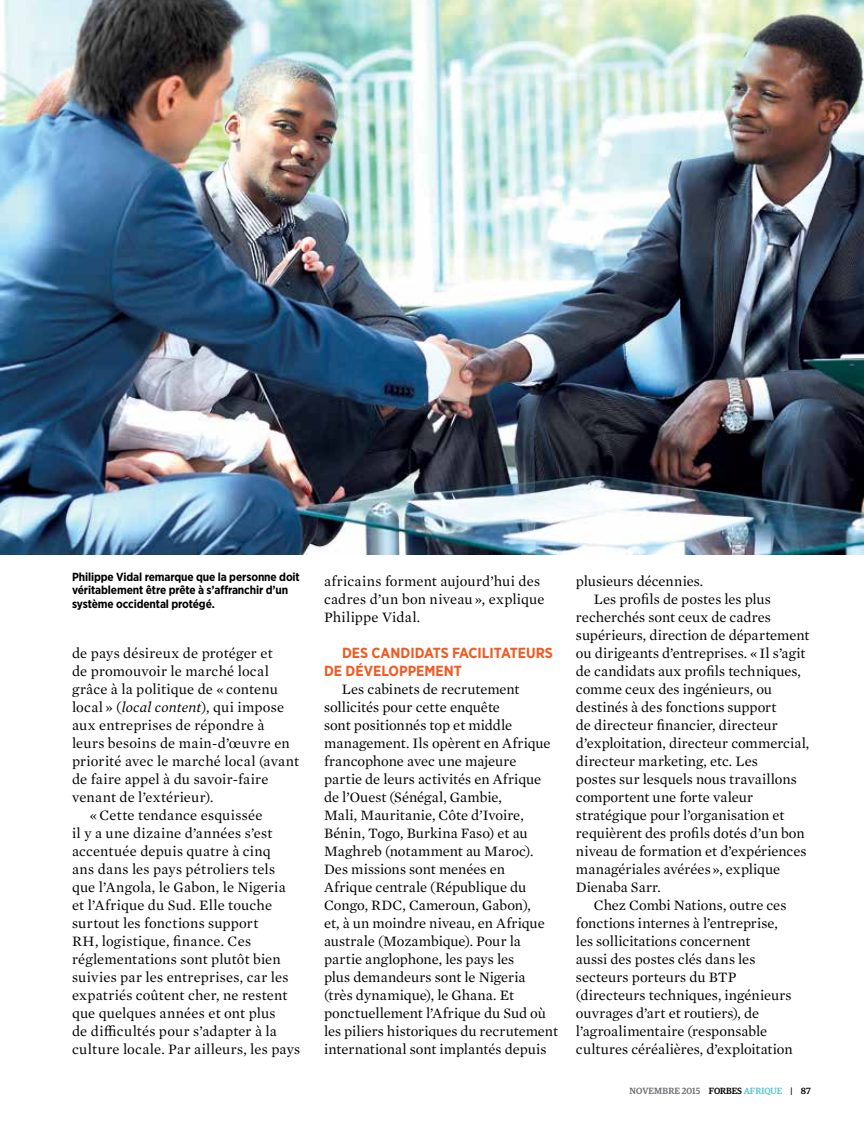
<style>
.page{position:relative;width:864px;height:1132px;background:#fff}
.page>*{position:absolute;margin:0;border:0;box-sizing:border-box;transform-origin:0 0}
.t1{font:14.7px/18px "Mercury Text G1";letter-spacing:.005em;color:#000}
.t2{font:700 14.7px/18px "Gotham Narrow";color:#f15a22}
.t3{font:700 11.7px/13.5px "Gotham Narrow";letter-spacing:-.01em;color:#000}
.t4{font:500 9px "Guardian Egyp";color:#6d6e71}
.s1{font-style:italic}
.s2{color:#000}
.s3{color:#56c5d0}
</style>
<div class="page">
<img style="left:0;top:0;width:863px;height:554px">
<p class="t3" style="left:72px;top:569px;width:229px">Philippe Vidal remarque que la personne doit véritablement être prête à s’affranchir d’un système occidental protégé.</p>
<p class="t1" style="left:72px;top:642px;width:202px">de pays désireux de protéger et</p>
<p class="t1" style="left:72px;top:660px;width:198px">de promouvoir le marché local</p>
<p class="t1" style="left:72px;top:678px;width:207px">grâce à la politique de « contenu</p>
<p class="t1" style="left:72px;top:696px;width:213px">local » (<span class="s1">local content</span>), qui impose</p>
<p class="t1" style="left:72px;top:714px;width:194px">aux entreprises de répondre à</p>
<p class="t1" style="left:72px;top:732px;width:219px">leurs besoins de main-d’œuvre en</p>
<p class="t1" style="left:72px;top:750px;width:228px">priorité avec le marché local (avant</p>
<p class="t1" style="left:72px;top:768px;width:198px">de faire appel à du savoir-faire</p>
<p class="t1" style="left:72px;top:786px;width:143px">venant de l’extérieur).</p>
<p class="t1" style="left:90px;top:804px;width:174px">« Cette tendance esquissée</p>
<p class="t1" style="left:72px;top:822px;width:202px">il y a une dizaine d’années s’est</p>
<p class="t1" style="left:72px;top:840px;width:200px">accentuée depuis quatre à cinq</p>
<p class="t1" style="left:72px;top:858px;width:204px">ans dans les pays pétroliers tels</p>
<p class="t1" style="left:72px;top:876px;width:215px">que l’Angola, le Gabon, le Nigeria</p>
<p class="t1" style="left:72px;top:894px;width:201px">et l’Afrique du Sud. Elle touche</p>
<p class="t1" style="left:72px;top:912px;width:188px">surtout les fonctions support</p>
<p class="t1" style="left:72px;top:930px;width:180px">RH, logistique, finance. Ces</p>
<p class="t1" style="left:72px;top:948px;width:210px">réglementations sont plutôt bien</p>
<p class="t1" style="left:72px;top:966px;width:218px">suivies par les entreprises, car les</p>
<p class="t1" style="left:72px;top:984px;width:217px">expatriés coûtent cher, ne restent</p>
<p class="t1" style="left:72px;top:1002px;width:205px">que quelques années et ont plus</p>
<p class="t1" style="left:72px;top:1020px;width:206px">de difficultés pour s’adapter à la</p>
<p class="t1" style="left:72px;top:1038px;width:230px">culture locale. Par ailleurs, les pays</p>
<p class="t1" style="left:324px;top:570px;width:222px">africains forment aujourd’hui des cadres d’un bon niveau », explique<br>Philippe Vidal.</p>
<p class="t2" style="left:324px;top:643px;width:230px;text-indent:18px">DES CANDIDATS FACILITATEURS<br>DE DÉVELOPPEMENT</p>
<p class="t1" style="left:324px;top:678px;width:235px;text-indent:18px">Les cabinets de recrutement sollicités pour cette enquête<br>sont positionnés top et middle management. Ils opèrent en Afrique francophone avec une majeure partie de leurs activités en Afrique de l’Ouest (Sénégal, Gambie,<br>Mali, Mauritanie, Côte d’Ivoire,<br>Bénin, Togo, Burkina Faso) et au<br>Maghreb (notamment au Maroc).<br>Des missions sont menées en<br>Afrique centrale (République du<br>Congo, RDC, Cameroun, Gabon),<br>et, à un moindre niveau, en Afrique australe (Mozambique). Pour la partie anglophone, les pays les<br>plus demandeurs sont le Nigeria (très dynamique), le Ghana. Et ponctuellement l’Afrique du Sud où les piliers historiques du recrutement international sont implantés depuis</p>
<p class="t1" style="left:575px;top:571px;width:129px">plusieurs décennies.</p>
<p class="t1" style="left:593px;top:589px;width:178px">Les profils de postes les plus</p>
<p class="t1" style="left:575px;top:607px;width:196px">recherchés sont ceux de cadres</p>
<p class="t1" style="left:575px;top:625px;width:235px">supérieurs, direction de département</p>
<p class="t1" style="left:575px;top:643px;width:231px">ou dirigeants d’entreprises. « Il s’agit</p>
<p class="t1" style="left:575px;top:661px;width:226px">de candidats aux profils techniques,</p>
<p class="t1" style="left:575px;top:679px;width:197px">comme ceux des ingénieurs, ou</p>
<p class="t1" style="left:575px;top:697px;width:202px">destinés à des fonctions support</p>
<p class="t1" style="left:575px;top:715px;width:203px">de directeur financier, directeur</p>
<p class="t1" style="left:575px;top:733px;width:235px">d’exploitation, directeur commercial,</p>
<p class="t1" style="left:575px;top:751px;width:183px">directeur marketing, etc. Les</p>
<p class="t1" style="left:575px;top:769px;width:222px">postes sur lesquels nous travaillons</p>
<p class="t1" style="left:575px;top:787px;width:178px">comportent une forte valeur</p>
<p class="t1" style="left:575px;top:805px;width:210px">stratégique pour l’organisation et</p>
<p class="t1" style="left:575px;top:823px;width:230px">requièrent des profils dotés d’un bon</p>
<p class="t1" style="left:575px;top:841px;width:232px">niveau de formation et d’expériences</p>
<p class="t1" style="left:575px;top:859px;width:205px">managériales avérées », explique</p>
<p class="t1" style="left:575px;top:877px;width:86px">Dienaba Sarr.</p>
<p class="t1" style="left:593px;top:895px;width:194px">Chez Combi Nations, outre ces</p>
<p class="t1" style="left:575px;top:913px;width:203px">fonctions internes à l’entreprise,</p>
<p class="t1" style="left:575px;top:931px;width:176px">les sollicitations concernent</p>
<p class="t1" style="left:575px;top:949px;width:181px">aussi des postes clés dans les</p>
<p class="t1" style="left:575px;top:967px;width:162px">secteurs porteurs du BTP</p>
<p class="t1" style="left:575px;top:985px;width:217px">(directeurs techniques, ingénieurs</p>
<p class="t1" style="left:575px;top:1003px;width:185px">ouvrages d’art et routiers), de</p>
<p class="t1" style="left:575px;top:1021px;width:193px">l’agroalimentaire (responsable</p>
<p class="t1" style="left:575px;top:1039px;width:218px">cultures céréalières, d’exploitation</p>
<p class="t4" style="left:629px;top:1084px;width:183px">NOVEMBRE 2015 <span class="s2">FORBES</span> <span class="s3">AFRIQUE</span> <span class="s2">| 87</span></p>
</div>
